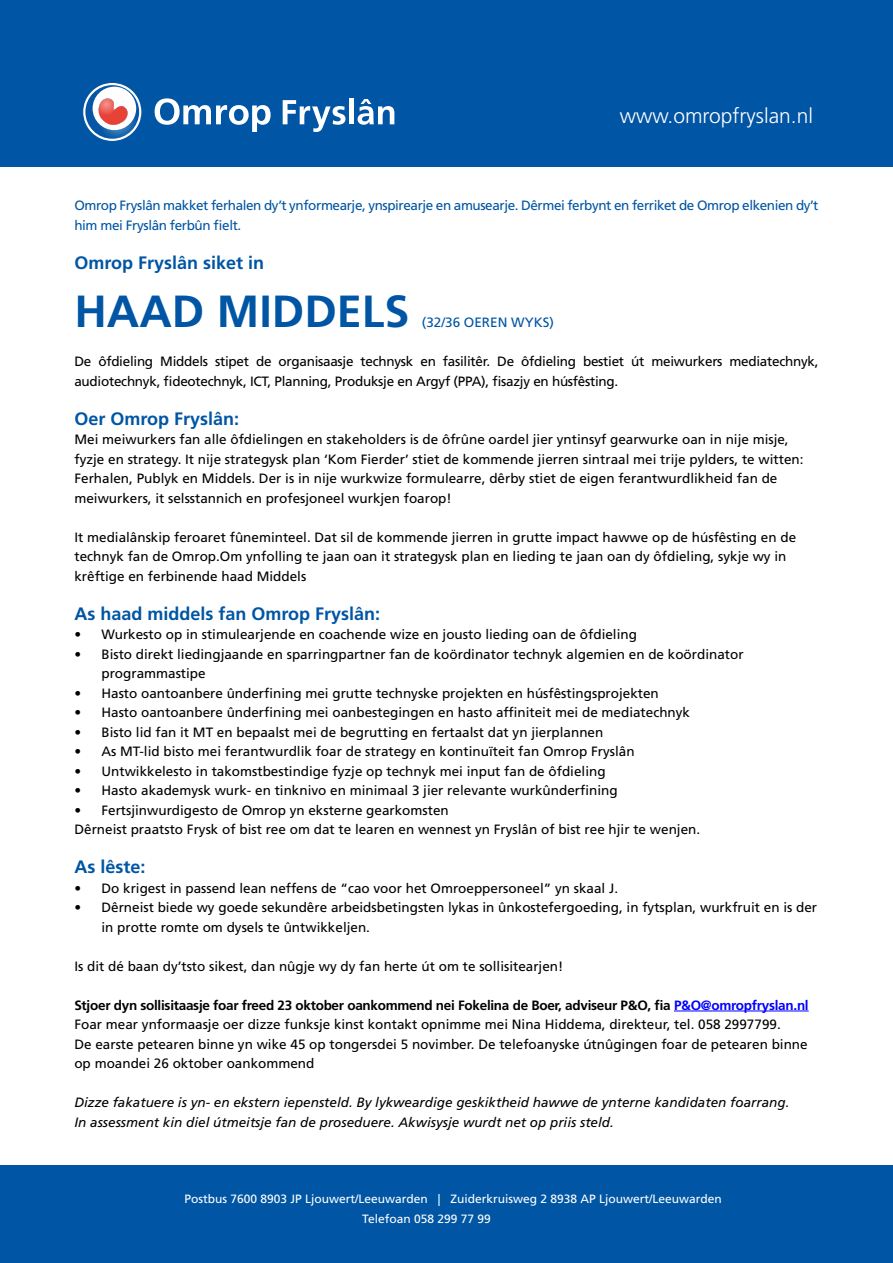
<style>
.page{position:relative;width:893px;height:1263px;background:#fff}
.page>*{position:absolute;margin:0;border:0;box-sizing:border-box;transform-origin:0 0}
.t1{font:700 45px "Frutiger LT Std";color:#0055a4}
.t2{font:300 21px "Frutiger LT Std";color:#fff}
.t3{font:700 18px "Frutiger LT Std";color:#0055a4}
.t4{font:13.5px/19.5px "Frutiger LT Std";color:#000}
.t5{font:13.5px/19.5px "Frutiger LT Std";letter-spacing:-.02em;color:#000}
.t6{font:italic 13.5px/19.5px "Frutiger LT Std";color:#000}
.t7{font:13.5px/19.5px "Frutiger LT Std";letter-spacing:-.03em;color:#0055a4}
.t8{font:13.5px "Frutiger LT Std";color:#0055a4}
.t9{font:12px/20.4px "Frutiger LT Std";color:#fff}
.s1{font-weight:700}
.s2{font-weight:700;color:#00f}
</style>
<div class="page">
<div style="left:0;top:0;width:893px;height:167px;background:#0055a4"></div>
<svg style="left:83px;top:82px;width:59px;height:59px"></svg>
<svg style="left:155px;top:98px;width:116px;height:34px"></svg>
<svg style="left:283px;top:100px;width:62px;height:32px"></svg>
<div style="left:349px;top:98px;width:5px;height:26px;background:#fff"></div>
<svg style="left:358px;top:99px;width:36px;height:26px"></svg>
<hr style="left:674px;top:1011px;width:135px;height:1px;background:#00f">
<div style="left:0;top:1165px;width:893px;height:98px;background:#0055a4"></div>
<h2 class="t2" style="left:620px;top:103px;width:195px">www.omropfryslan.nl</h2>
<p class="t7" style="left:74px;top:196px;width:746px">Omrop Fryslân makket ferhalen dy’t ynformearje, ynspirearje en amusearje. Dêrmei ferbynt en ferriket de Omrop elkenien dy’t him mei Fryslân ferbûn fielt.</p>
<h3 class="t3" style="left:74px;top:252px;width:191px">Omrop Fryslân siket in</h3>
<h1 class="t1" style="left:74px;top:285px;width:336px">HAAD MIDDELS</h1>
<p class="t8" style="left:422px;top:314px;width:134px">(32/36 OEREN WYKS)</p>
<p class="t5" style="left:74px;top:352px;width:746px">De ôfdieling Middels stipet de organisaasje technysk en fasilitêr. De ôfdieling bestiet út meiwurkers mediatechnyk, audiotechnyk, fideotechnyk, ICT, Planning, Produksje en Argyf (PPA), fisazjy en húsfêsting.</p>
<h3 class="t3" style="left:74px;top:408px;width:166px">Oer Omrop Fryslân:</h3>
<p class="t4" style="left:74px;top:430px;width:731px">Mei meiwurkers fan alle ôfdielingen en stakeholders is de ôfrûne oardel jier yntinsyf gearwurke oan in nije misje, fyzje en strategy. It nije strategysk plan ‘Kom Fierder’ stiet de kommende jierren sintraal mei trije pylders, te witten:<br>Ferhalen, Publyk en Middels. Der is in nije wurkwize formulearre, dêrby stiet de eigen ferantwurdlikheid fan de meiwurkers, it selsstannich en profesjoneel wurkjen foarop!</p>
<p class="t4" style="left:74px;top:527px;width:723px">It medialânskip feroaret fûneminteel. Dat sil de kommende jierren in grutte impact hawwe op de húsfêsting en de technyk fan de Omrop.Om ynfolling te jaan oan it strategysk plan en lieding te jaan oan dy ôfdieling, sykje wy in krêftige en ferbinende haad Middels</p>
<h3 class="t3" style="left:74px;top:603px;width:307px">As haad middels fan Omrop Fryslân:</h3>
<p class="t4" style="left:74px;top:625px;width:564px">• Wurkesto op in stimulearjende en coachende wize en jousto lieding oan de ôfdieling</p>
<p class="t4" style="left:101px;top:644px;width:644px;text-indent:-27px">• Bisto direkt liedingjaande en sparringpartner fan de koördinator technyk algemien en de koördinator programmastipe</p>
<p class="t4" style="left:74px;top:683px;width:586px">• Hasto oantoanbere ûnderfining mei grutte technyske projekten en húsfêstingsprojekten</p>
<p class="t4" style="left:74px;top:703px;width:617px">• Hasto oantoanbere ûnderfining mei oanbestegingen en hasto affiniteit mei de mediatechnyk</p>
<p class="t4" style="left:74px;top:722px;width:530px">• Bisto lid fan it MT en bepaalst mei de begrutting en fertaalst dat yn jierplannen</p>
<p class="t4" style="left:74px;top:742px;width:562px">• As MT-lid bisto mei ferantwurdlik foar de strategy en kontinuïteit fan Omrop Fryslân</p>
<p class="t4" style="left:74px;top:761px;width:533px">• Untwikkelesto in takomstbestindige fyzje op technyk mei input fan de ôfdieling</p>
<p class="t4" style="left:74px;top:781px;width:545px">• Hasto akademysk wurk- en tinknivo en minimaal 3 jier relevante wurkûnderfining</p>
<p class="t4" style="left:74px;top:800px;width:627px">• Fertsjinwurdigesto de Omrop yn eksterne gearkomsten<br>Dêrneist praatsto Frysk of bist ree om dat te learen en wennest yn Fryslân of bist ree hjir te wenjen.</p>
<h3 class="t3" style="left:74px;top:856px;width:73px">As lêste:</h3>
<p class="t4" style="left:74px;top:878px;width:545px">• Do krigest in passend lean neffens de “cao voor het Omroeppersoneel” yn skaal J.</p>
<p class="t4" style="left:101px;top:898px;width:717px;text-indent:-27px">• Dêrneist biede wy goede sekundêre arbeidsbetingsten lykas in ûnkostefergoeding, in fytsplan, wurkfruit en is der in protte romte om dysels te ûntwikkeljen.</p>
<p class="t4" style="left:74px;top:956px;width:490px">Is dit dé baan dy’tsto sikest, dan nûgje wy dy fan herte út om te sollisitearjen!</p>
<p class="t4" style="left:74px;top:995px;width:736px"><span class="s1">Stjoer dyn sollisitaasje foar freed 23 oktober oankommend nei Fokelina de Boer, adviseur P&amp;O, fia</span> <span class="s2">P&amp;O@omropfryslan.nl<br></span>Foar mear ynformaasje oer dizze funksje kinst kontakt opnimme mei Nina Hiddema, direkteur, tel. 058 2997799.<br>De earste petearen binne yn wike 45 op tongersdei 5 novimber. De telefoanyske útnûgingen foar de petearen binne</p>
<p class="t4" style="left:74px;top:1054px;width:242px">op moandei 26 oktober oankommend</p>
<p class="t6" style="left:74px;top:1093px;width:716px">Dizze fakatuere is yn- en ekstern iepensteld. By lykweardige geskiktheid hawwe de ynterne kandidaten foarrang.<br>In assessment kin diel útmeitsje fan de proseduere. Akwisysje wurdt net op priis steld.</p>
<p class="t9" style="left:362px;top:1188px;width:361px;text-indent:-178px">Postbus 7600 8903 JP Ljouwert/Leeuwarden | Zuiderkruisweg 2 8938 AP Ljouwert/Leeuwarden<br>Telefoan 058 299 77 99</p>
</div>
